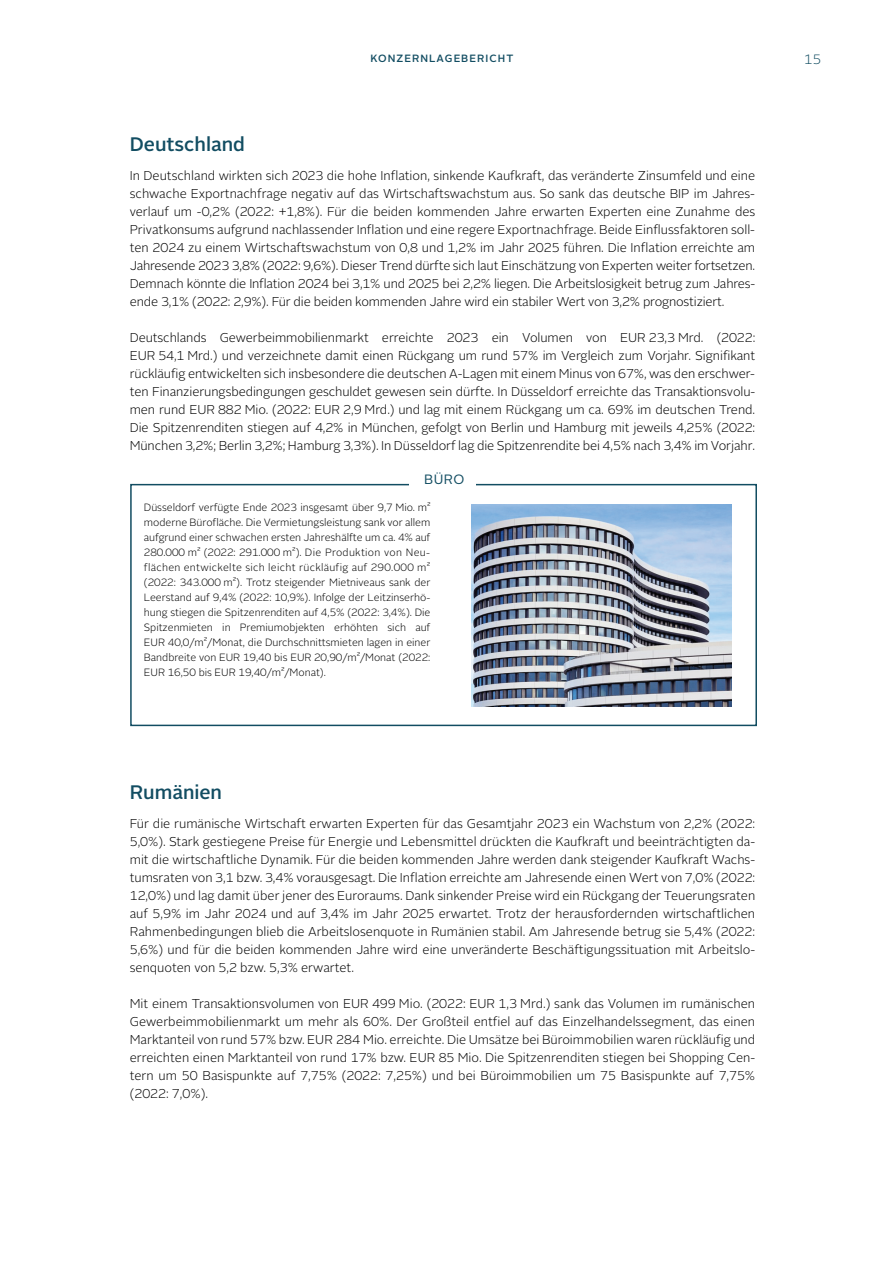
<style>
.page{position:relative;width:893px;height:1263px;background:#fff}
.page>*{position:absolute;margin:0;border:0;box-sizing:border-box;transform-origin:0 0}
.t1{font:500 19.5px "Alright Sans";color:#124d62}
.t2{font:13.5px "Alright Sans";color:#124d62}
.t3{font:300 13.5px "Alright Sans";color:#124d62}
.t4{font:300 12.75px/18px "Alright Sans";letter-spacing:-.005em;color:#000;text-align:justify}
.t5{font:300 10.5px/15px "Alright Sans";letter-spacing:-.005em;color:#000;text-align:justify}
.t6{font:500 10.5px "Alright Sans";letter-spacing:.095em;color:#124d62}
</style>
<div class="page">
<div style="left:130px;top:484px;width:627px;height:242px;border:2px solid #124d62"></div>
<div style="left:410px;top:469px;width:66px;height:21px;background:#fff"></div>
<img style="left:471px;top:504px;width:260px;height:202px">
<p class="t6" style="left:370px;top:54px;width:144px">KONZERNLAGEBERICHT</p>
<p class="t3" style="left:804px;top:54px;width:18px">15</p>
<h1 class="t1" style="left:130px;top:136px;width:117px">Deutschland</h1>
<p class="t4" style="left:130px;top:168px;width:627px">In Deutschland wirkten sich 2023 die hohe Inflation, sinkende Kaufkraft, das veränderte Zinsumfeld und eine schwache Exportnachfrage negativ auf das Wirtschaftswachstum aus. So sank das deutsche BIP im Jahres&shy;verlauf um -0,2% (2022: +1,8%). Für die beiden kommenden Jahre erwarten Experten eine Zunahme des Privatkonsums aufgrund nachlassender Inflation und eine regere Exportnachfrage. Beide Einflussfaktoren soll&shy;ten 2024 zu einem Wirtschaftswachstum von 0,8 und 1,2% im Jahr 2025 führen. Die Inflation erreichte am Jahresende 2023 3,8% (2022: 9,6%). Dieser Trend dürfte sich laut Einschätzung von Experten weiter fortsetzen.<br>Demnach könnte die Inflation 2024 bei 3,1% und 2025 bei 2,2% liegen. Die Arbeitslosigkeit betrug zum Jahres&shy;ende 3,1% (2022: 2,9%). Für die beiden kommenden Jahre wird ein stabiler Wert von 3,2% prognostiziert.</p>
<p class="t4" style="left:130px;top:330px;width:627px">Deutschlands Gewerbeimmobilienmarkt erreichte 2023 ein Volumen von EUR 23,3 Mrd. (2022:<br>EUR 54,1 Mrd.) und verzeichnete damit einen Rückgang um rund 57% im Vergleich zum Vorjahr. Signifikant rückläufig entwickelten sich insbesondere die deutschen A-Lagen mit einem Minus von 67%, was den erschwer&shy;ten Finanzierungsbedingungen geschuldet gewesen sein dürfte. In Düsseldorf erreichte das Transaktionsvolu&shy;men rund EUR 882 Mio. (2022: EUR 2,9 Mrd.) und lag mit einem Rückgang um ca. 69% im deutschen Trend.<br>Die Spitzenrenditen stiegen auf 4,2% in München, gefolgt von Berlin und Hamburg mit jeweils 4,25% (2022:<br>München 3,2%; Berlin 3,2%; Hamburg 3,3%). In Düsseldorf lag die Spitzenrendite bei 4,5% nach 3,4% im Vorjahr.</p>
<p class="t2" style="left:424px;top:474px;width:42px">BÜRO</p>
<p class="t5" style="left:144px;top:501px;width:288px">Düsseldorf verfügte Ende 2023 insgesamt über 9,7 Mio. m2 moderne Bürofläche. Die Vermietungsleistung sank vor allem aufgrund einer schwachen ersten Jahreshälfte um ca. 4% auf 280.000 m2 (2022: 291.000 m2). Die Produktion von Neu&shy;flächen entwickelte sich leicht rückläufig auf 290.000 m2 (2022: 343.000 m2). Trotz steigender Mietniveaus sank der Leerstand auf 9,4% (2022: 10,9%). Infolge der Leitzinserhö&shy;hung stiegen die Spitzenrenditen auf 4,5% (2022: 3,4%). Die Spitzenmieten in Premiumobjekten erhöhten sich auf EUR 40,0/m2/Monat, die Durchschnittsmieten lagen in einer Bandbreite von EUR 19,40 bis EUR 20,90/m2/Monat (2022:<br>EUR 16,50 bis EUR 19,40/m2/Monat).</p>
<h1 class="t1" style="left:130px;top:784px;width:94px">Rumänien</h1>
<p class="t4" style="left:130px;top:816px;width:627px">Für die rumänische Wirtschaft erwarten Experten für das Gesamtjahr 2023 ein Wachstum von 2,2% (2022:<br>5,0%). Stark gestiegene Preise für Energie und Lebensmittel drückten die Kaufkraft und beeinträchtigten da&shy;mit die wirtschaftliche Dynamik. Für die beiden kommenden Jahre werden dank steigender Kaufkraft Wachs&shy;tumsraten von 3,1 bzw. 3,4% vorausgesagt. Die Inflation erreichte am Jahresende einen Wert von 7,0% (2022:<br>12,0%) und lag damit über jener des Euroraums. Dank sinkender Preise wird ein Rückgang der Teuerungsraten auf 5,9% im Jahr 2024 und auf 3,4% im Jahr 2025 erwartet. Trotz der herausfordernden wirtschaftlichen Rahmenbedingungen blieb die Arbeitslosenquote in Rumänien stabil. Am Jahresende betrug sie 5,4% (2022:<br>5,6%) und für die beiden kommenden Jahre wird eine unveränderte Beschäftigungssituation mit Arbeitslo&shy;senquoten von 5,2 bzw. 5,3% erwartet.</p>
<p class="t4" style="left:130px;top:996px;width:627px">Mit einem Transaktionsvolumen von EUR 499 Mio. (2022: EUR 1,3 Mrd.) sank das Volumen im rumänischen Gewerbeimmobilienmarkt um mehr als 60%. Der Großteil entfiel auf das Einzelhandelssegment, das einen Marktanteil von rund 57% bzw. EUR 284 Mio. erreichte. Die Umsätze bei Büroimmobilien waren rückläufig und erreichten einen Marktanteil von rund 17% bzw. EUR 85 Mio. Die Spitzenrenditen stiegen bei Shopping Cen&shy;tern um 50 Basispunkte auf 7,75% (2022: 7,25%) und bei Büroimmobilien um 75 Basispunkte auf 7,75% (2022: 7,0%).</p>
</div>
